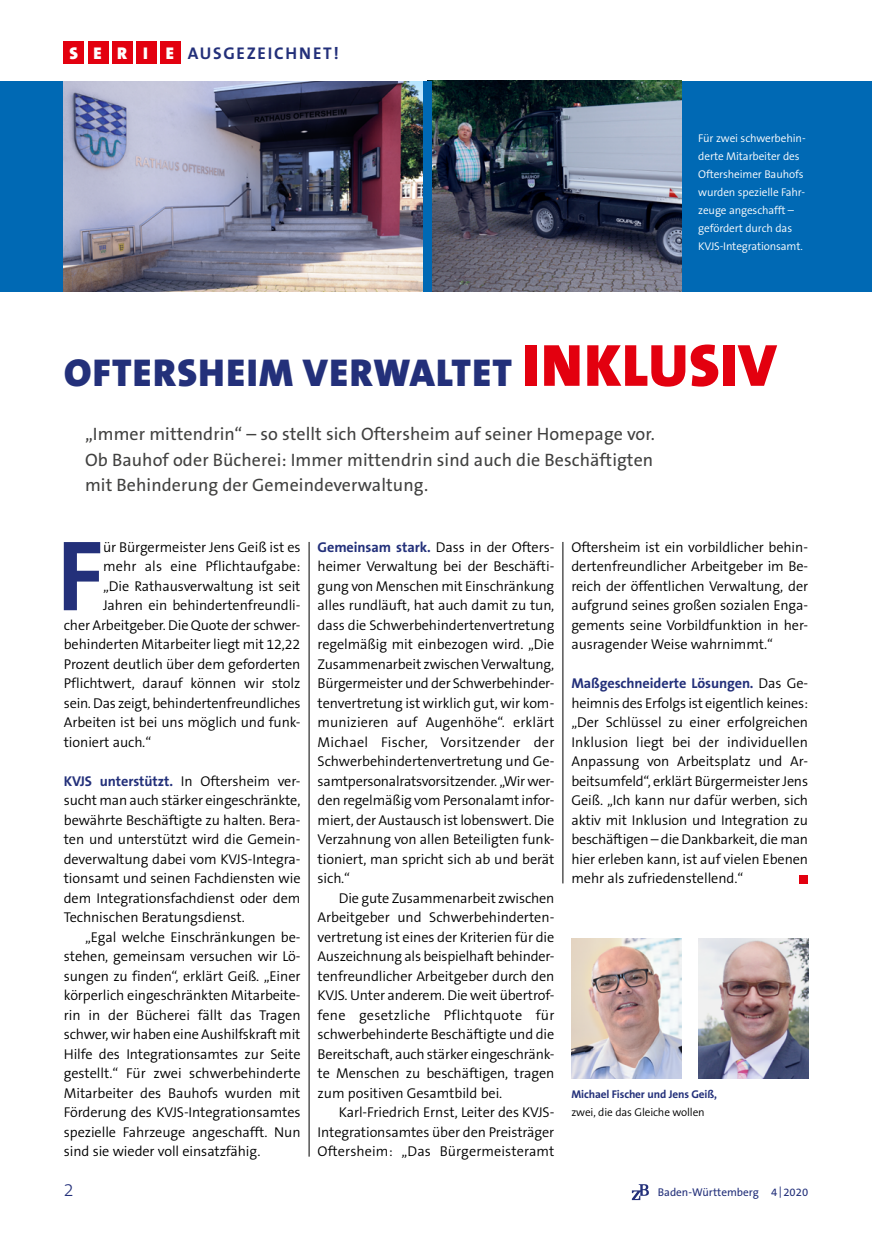
<style>
.page{position:relative;width:872px;height:1234px;background:#fff}
.page>*{position:absolute;margin:0;border:0;box-sizing:border-box;transform-origin:0 0}
.Copytext_Initial_1{font:700 100.95px "The Sans B W7";color:#23307a}
.Headline_1{font:900 39px "The Sans B W9";letter-spacing:.035em;color:#23307a}
.Anleser_zentriert{font:18px/25.5px "The Sans B W5 Plain";letter-spacing:.005em;color:#414140;text-align:justify}
.t1{font:300 18px "The Sans B W3";color:#23307a}
.t2{font:700 16.95px "The Sans B W7";letter-spacing:.105em;color:#23307a}
.Copytext_Einzug{font:300 14.25px/19.5px "The Sans B W4";letter-spacing:-.005em;color:#000;text-align:justify}
.Copytext{font:300 14.25px/19.5px "The Sans B W4";letter-spacing:-.005em;color:#000;text-align:justify}
.Copytext_Initial_1-2{font:300 14.25px "The Sans B W4";letter-spacing:-.005em;color:#000}
.t3{font:300 11.25px/18px "The Sans B W4";letter-spacing:-.01em;color:#fff}
.t4{font:700 11.25px/18px "The Sans B W7";letter-spacing:-.01em;color:#23307a}
.t5{font:11.25px "The Sans B W5 Plain";color:#23307a}
.s1{font-family:"The Sans B W9";font-weight:900;color:#fff}
.s2{font-size:60px;color:#e3000f}
.s3{font-family:"The Sans B W7";font-weight:700;color:#23307a}
.s4{font-family:"The Sans B W4";font-weight:300;color:#000}
</style>
<div class="page">
<div style="left:0;top:81px;width:872px;height:210px;background:#0069b4"></div>
<div style="left:799px;top:874px;width:9px;height:9px;background:#e3000f"></div>
<img style="left:64px;top:81px;width:359px;height:210px">
<img style="left:432px;top:81px;width:249px;height:210px">
<img style="left:571px;top:938px;width:110px;height:140px">
<img style="left:698px;top:938px;width:110px;height:140px">
<svg style="left:632px;top:1184px;width:17px;height:15px"></svg>
<div style="left:64px;top:41px;width:20px;height:23px;background:#e3000f"></div>
<div style="left:88px;top:41px;width:20px;height:23px;background:#e3000f"></div>
<div style="left:112px;top:41px;width:20px;height:23px;background:#e3000f"></div>
<div style="left:136px;top:41px;width:20px;height:23px;background:#e3000f"></div>
<div style="left:160px;top:41px;width:21px;height:23px;background:#e3000f"></div>
<hr style="left:309px;top:542px;width:1px;height:614px;background:#000">
<hr style="left:562px;top:542px;width:1px;height:341px;background:#000">
<p class="t2" style="left:69px;top:42px;width:271px"><span class="s1">S E R I E</span> AUSGEZEICHNET!</p>
<p class="t3" style="left:698px;top:129px;width:109px">Für zwei schwerbehin&shy;derte Mitarbeiter des<br>Oftersheimer Bauhofs wurden spezielle Fahr&shy;zeuge angeschafft – gefördert durch das<br>KVJS-Integrationsamt.</p>
<h1 class="Headline_1" style="left:64px;top:347px;width:714px">OFTERSHEIM VERWALTET <span class="s2">INKLUSIV</span></h1>
<p class="Anleser_zentriert" style="left:85px;top:421px;width:571px">„Immer mittendrin“ – so stellt sich Oftersheim auf seiner Homepage vor.<br>Ob Bauhof oder Bücherei: Immer mittendrin sind auch die Beschäftigten mit Behinderung der Gemeindeverwaltung.</p>
<p class="Copytext_Initial_1" style="left:57px;top:511px;width:48px">F</p>
<p class="Copytext_Initial_1-2" style="left:103px;top:537px;width:199px">ür Bürgermeister Jens Geiß ist es</p>
<p class="Copytext_Initial_1-2" style="left:103px;top:557px;width:199px">mehr als eine Pflichtaufgabe:</p>
<p class="Copytext_Initial_1-2" style="left:103px;top:576px;width:199px">„Die Rathausverwaltung ist seit</p>
<p class="Copytext_Initial_1-2" style="left:103px;top:596px;width:199px">Jahren ein behindertenfreundli-</p>
<p class="Copytext_Initial_1-2" style="left:64px;top:615px;width:238px">cher Arbeitgeber. Die Quote der schwer-</p>
<p class="Copytext_Initial_1-2" style="left:64px;top:635px;width:238px">behinderten Mitarbeiter liegt mit 12,22</p>
<p class="Copytext_Initial_1-2" style="left:64px;top:654px;width:238px">Prozent deutlich über dem geforderten</p>
<p class="Copytext_Initial_1-2" style="left:64px;top:674px;width:238px">Pflichtwert, darauf können wir stolz</p>
<p class="Copytext_Initial_1-2" style="left:64px;top:693px;width:238px">sein. Das zeigt, behindertenfreundliches</p>
<p class="Copytext_Initial_1-2" style="left:64px;top:713px;width:238px">Arbeiten ist bei uns möglich und funk-</p>
<p class="Copytext_Initial_1-2" style="left:64px;top:732px;width:89px">tioniert auch.“</p>
<p class="Copytext_Einzug" style="left:64px;top:771px;width:238px"><span class="s3">KVJS unterstützt.</span> In Oftersheim ver&shy;sucht man auch stärker eingeschränkte, bewährte Beschäftigte zu halten. Bera&shy;ten und unterstützt wird die Gemein&shy;deverwaltung dabei vom KVJS-Integra&shy;tionsamt und seinen Fachdiensten wie dem Integrationsfachdienst oder dem Technischen Beratungsdienst.</p>
<p class="Copytext_Einzug" style="left:64px;top:927px;width:238px;text-indent:21px">„Egal welche Einschränkungen be&shy;stehen, gemeinsam versuchen wir Lö&shy;sungen zu finden“, erklärt Geiß. „Einer körperlich eingeschränkten Mitarbeite&shy;rin in der Bücherei fällt das Tragen schwer, wir haben eine Aushilfskraft mit Hilfe des Integrationsamtes zur Seite gestellt.“ Für zwei schwerbehinderte Mitarbeiter des Bauhofs wurden mit Förderung des KVJS-Integrationsamtes spezielle Fahrzeuge angeschafft. Nun sind sie wieder voll einsatzfähig.</p>
<p class="Copytext_Einzug" style="left:317px;top:537px;width:238px"><span class="s3">Gemeinsam stark.</span> Dass in der Ofters&shy;heimer Verwaltung bei der Beschäfti&shy;gung von Menschen mit Einschränkung alles rundläuft, hat auch damit zu tun, dass die Schwerbehindertenvertretung regelmäßig mit einbezogen wird. „Die Zusammenarbeit zwischen Verwaltung, Bürgermeister und der Schwerbehinder&shy;tenvertretung ist wirklich gut, wir kom&shy;munizieren auf Augenhöhe“. erklärt Michael Fischer, Vorsitzender der Schwerbehindertenvertretung und Ge&shy;samtpersonalratsvorsitzender. „Wir wer&shy;den regelmäßig vom Personalamt infor&shy;miert, der Austausch ist lobenswert. Die Verzahnung von allen Beteiligten funk&shy;tioniert, man spricht sich ab und berät sich.“</p>
<p class="Copytext_Einzug" style="left:317px;top:888px;width:238px;text-indent:21px">Die gute Zusammenarbeit zwischen Arbeitgeber und Schwerbehinderten&shy;vertretung ist eines der Kriterien für die Auszeichnung als beispielhaft behinder&shy;tenfreundlicher Arbeitgeber durch den KVJS. Unter anderem. Die weit übertrof&shy;fene gesetzliche Pflichtquote für schwerbehinderte Beschäftigte und die Bereitschaft, auch stärker eingeschränk&shy;te Menschen zu beschäftigen, tragen zum positiven Gesamtbild bei.</p>
<p class="Copytext_Einzug" style="left:317px;top:1102px;width:238px;text-indent:21px">Karl-Friedrich Ernst, Leiter des KVJS-Integrationsamtes über den Preisträger Oftersheim: „Das Bürgermeisteramt</p>
<p class="Copytext_Einzug" style="left:571px;top:537px;width:238px">Oftersheim ist ein vorbildlicher behin&shy;dertenfreundlicher Arbeitgeber im Be&shy;reich der öffentlichen Verwaltung, der aufgrund seines großen sozialen Enga&shy;gements seine Vorbildfunktion in her&shy;ausragender Weise wahrnimmt.“</p>
<p class="Copytext" style="left:571px;top:673px;width:238px"><span class="s3">Maßgeschneiderte Lösungen.</span> Das Ge&shy;heimnis des Erfolgs ist eigentlich keines: „Der Schlüssel zu einer erfolgreichen Inklusion liegt bei der individuellen Anpassung von Arbeitsplatz und Ar&shy;beitsumfeld“, erklärt Bürgermeister Jens Geiß. „Ich kann nur dafür werben, sich aktiv mit Inklusion und Integration zu beschäftigen – die Dankbarkeit, die man hier erleben kann, ist auf vielen Ebenen mehr als zufriedenstellend.“</p>
<p class="t4" style="left:571px;top:1085px;width:147px">Michael Fischer und Jens Geiß, <span class="s4">zwei, die das Gleiche wollen</span></p>
<p class="t1" style="left:64px;top:1177px;width:11px">2</p>
<p class="t5" style="left:657px;top:1184px;width:152px">Baden-Württemberg 4|2020</p>
</div>
